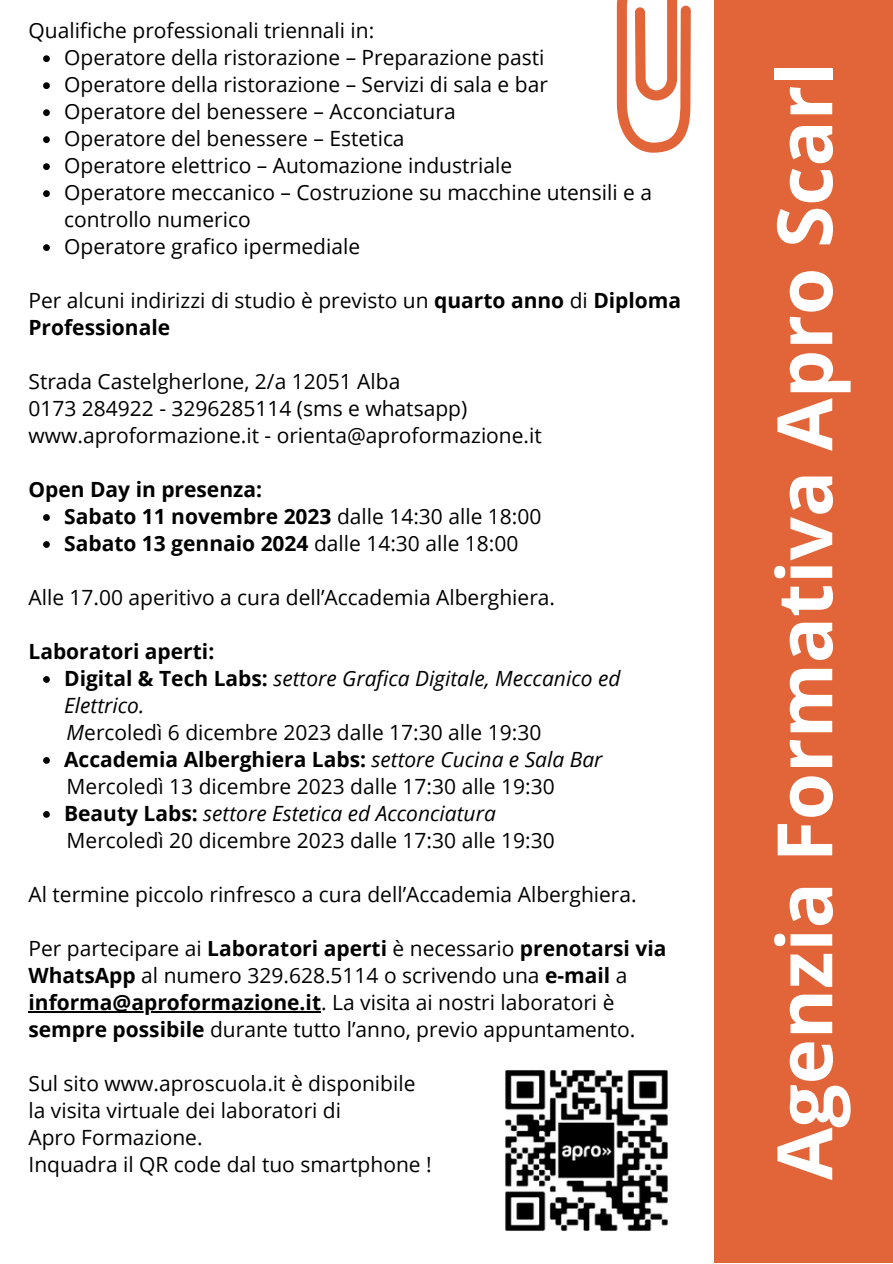
<style>
.page{position:relative;width:893px;height:1264px;background:#fff}
.page>*{position:absolute;margin:0;border:0;box-sizing:border-box;transform-origin:0 0}
.t1{font:700 76.35px "Open Sans";color:#fff}
.t2{font:21px/27px "Open Sans";color:#000}
.t3{font:700 21px "Open Sans";color:#000}
.t4{font:italic 21px/27px "Open Sans";color:#000}
.s1{font-weight:700}
.s2{font-weight:400}
.s3{font-weight:700;font-style:normal}
.s4{font-weight:400;font-style:italic}
.s5{font-style:italic}
</style>
<div class="page">
<div style="left:714px;top:0;width:178px;height:1262px;background:#e16539"></div>
<svg style="left:43px;top:55px;width:7px;height:7px"></svg>
<svg style="left:43px;top:82px;width:7px;height:7px"></svg>
<svg style="left:43px;top:109px;width:7px;height:7px"></svg>
<svg style="left:43px;top:136px;width:7px;height:7px"></svg>
<svg style="left:43px;top:163px;width:7px;height:7px"></svg>
<svg style="left:43px;top:190px;width:7px;height:7px"></svg>
<svg style="left:43px;top:244px;width:7px;height:7px"></svg>
<svg style="left:43px;top:514px;width:7px;height:7px"></svg>
<svg style="left:43px;top:541px;width:7px;height:7px"></svg>
<svg style="left:43px;top:676px;width:7px;height:7px"></svg>
<svg style="left:43px;top:757px;width:7px;height:6px"></svg>
<svg style="left:43px;top:811px;width:7px;height:6px"></svg>
<hr style="left:28px;top:1011px;width:293px;height:1px;background:#000">
<svg style="left:616px;top:0;width:74px;height:152px"></svg>
<img style="left:505px;top:1070px;width:163px;height:161px">
<p class="t2" style="left:28px;top:17px;width:347px">Qualifiche professionali triennali in:</p>
<p class="t2" style="left:64px;top:44px;width:482px">Operatore della ristorazione – Preparazione pasti</p>
<p class="t2" style="left:64px;top:71px;width:485px">Operatore della ristorazione – Servizi di sala e bar</p>
<p class="t2" style="left:64px;top:98px;width:393px">Operatore del benessere – Acconciatura</p>
<p class="t2" style="left:64px;top:125px;width:342px">Operatore del benessere – Estetica</p>
<p class="t2" style="left:64px;top:152px;width:449px">Operatore elettrico – Automazione industriale</p>
<p class="t2" style="left:64px;top:179px;width:589px">Operatore meccanico – Costruzione su macchine utensili e a controllo numerico</p>
<p class="t2" style="left:64px;top:233px;width:297px">Operatore grafico ipermediale</p>
<p class="t2" style="left:28px;top:287px;width:654px">Per alcuni indirizzi di studio è previsto un <span class="s1">quarto anno</span> di <span class="s1">Diploma<br>Professionale</span></p>
<p class="t2" style="left:28px;top:367px;width:373px">Strada Castelgherlone, 2/a 12051 Alba</p>
<p class="t2" style="left:28px;top:394px;width:440px">0173 284922 - 3296285114 (sms e whatsapp)</p>
<p class="t2" style="left:28px;top:421px;width:515px">www.aproformazione.it - orienta@aproformazione.it</p>
<p class="t3" style="left:28px;top:475px;width:235px">Open Day in presenza:</p>
<p class="t3" style="left:64px;top:502px;width:479px">Sabato 11 novembre 2023 <span class="s2">dalle 14:30 alle 18:00</span></p>
<p class="t3" style="left:64px;top:529px;width:456px">Sabato 13 gennaio 2024 <span class="s2">dalle 14:30 alle 18:00</span></p>
<p class="t2" style="left:28px;top:583px;width:528px">Alle 17.00 aperitivo a cura dell’Accademia Alberghiera.</p>
<p class="t3" style="left:28px;top:636px;width:187px">Laboratori aperti:</p>
<p class="t4" style="left:64px;top:664px;width:557px"><span class="s3">Digital &amp; Tech Labs:</span> settore Grafica Digitale, Meccanico ed<br>Elettrico.</p>
<p class="t3" style="left:64px;top:744px;width:539px">Accademia Alberghiera Labs: <span class="s4">settore Cucina e Sala Bar</span></p>
<p class="t4" style="left:64px;top:799px;width:433px"><span class="s3">Beauty Labs:</span> settore Estetica ed Acconciatura</p>
<p class="t2" style="left:67px;top:718px;width:476px"><span class="s5">M</span>ercoledì 6 dicembre 2023 dalle 17:30 alle 19:30</p>
<p class="t2" style="left:67px;top:772px;width:489px">Mercoledì 13 dicembre 2023 dalle 17:30 alle 19:30</p>
<p class="t2" style="left:67px;top:826px;width:489px">Mercoledì 20 dicembre 2023 dalle 17:30 alle 19:30</p>
<p class="t2" style="left:28px;top:880px;width:609px">Al termine piccolo rinfresco a cura dell’Accademia Alberghiera.</p>
<p class="t2" style="left:28px;top:934px;width:639px">Per partecipare ai <span class="s1">Laboratori aperti</span> è necessario <span class="s1">prenotarsi via WhatsApp</span> al numero 329.628.5114 o scrivendo una <span class="s1">e-mail</span> a <span class="s1">informa@aproformazione.it</span>. La visita ai nostri laboratori è <span class="s1">sempre possibile</span> durante tutto l’anno, previo appuntamento.</p>
<p class="t2" style="left:28px;top:1069px;width:388px">Sul sito www.aproscuola.it è disponibile</p>
<p class="t2" style="left:28px;top:1096px;width:314px">la visita virtuale dei laboratori di</p>
<p class="t2" style="left:28px;top:1123px;width:176px">Apro Formazione.</p>
<p class="t2" style="left:28px;top:1150px;width:404px">Inquadra il QR code dal tuo smartphone !</p>
<p class="t1" style="left:750px;top:1180px;width:1119px;rotate:-90deg">Agenzia Formativa Apro Scarl</p>
</div>
